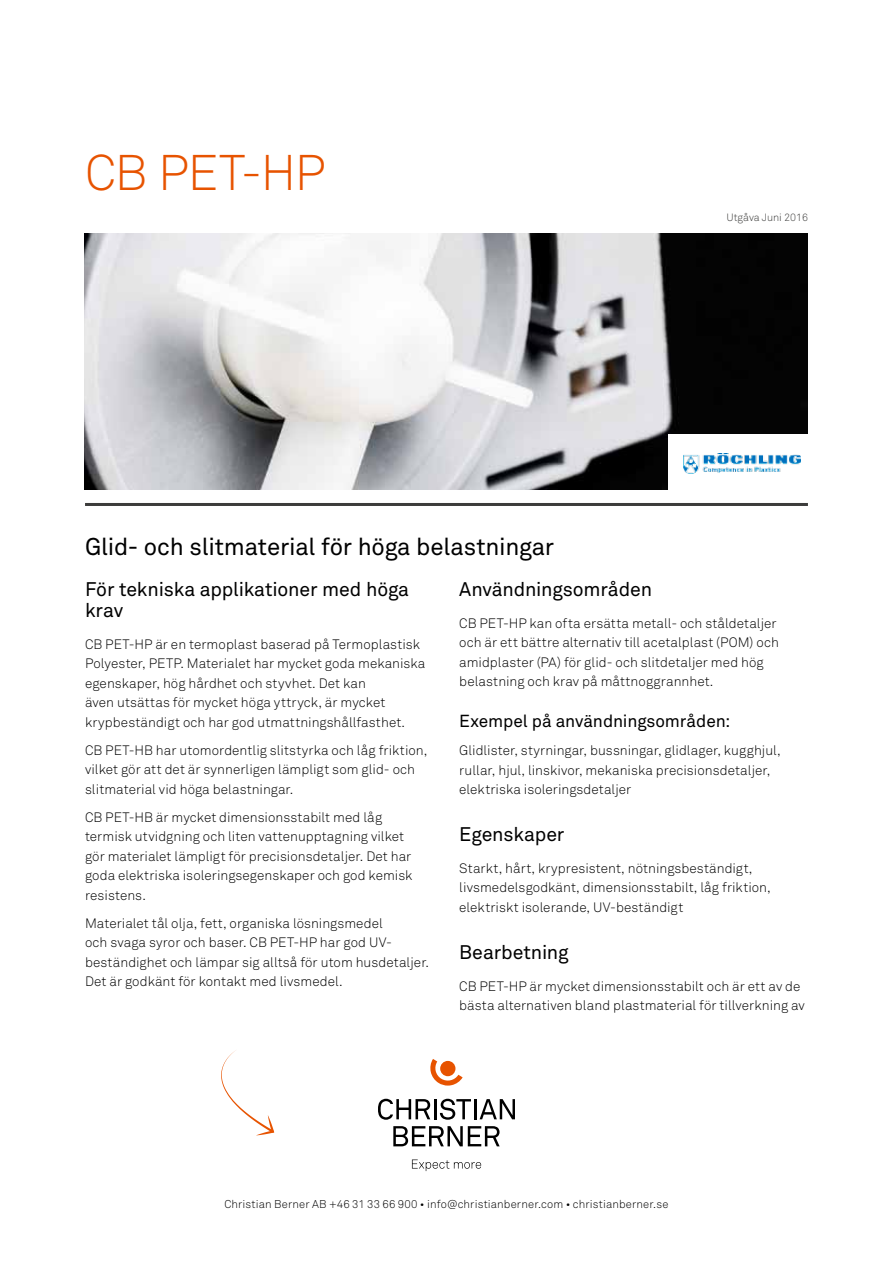
<style>
.page{position:relative;width:893px;height:1263px;background:#fff}
.page>*{position:absolute;margin:0;border:0;box-sizing:border-box;transform-origin:0 0}
.t1{font:49.5px "Akkurat Light Pro";letter-spacing:-.02em;color:#e75300}
.t2{font:24px "Akkurat Pro";letter-spacing:-.01em;color:#000}
.t3{font:19.5px/21px "Akkurat Pro";letter-spacing:-.01em;color:#000}
.t4{font:17.25px "Akkurat Pro";letter-spacing:-.005em;color:#000}
.t5{font:13.5px/19.5px "Akkurat Light Pro";letter-spacing:.005em;color:#000}
.t6{font:11.25px "Akkurat Light Pro";letter-spacing:.015em;color:#000}
.t7{font:10.5px "Akkurat Light Pro";color:#3c3c3b}
</style>
<div class="page">
<svg style="left:412px;top:1159px;width:69px;height:12px"></svg>
<svg style="left:430px;top:1059px;width:33px;height:26px"></svg>
<svg style="left:378px;top:1099px;width:52px;height:21px"></svg>
<hr style="left:434px;top:1099px;width:2px;height:20px;background:#000">
<svg style="left:440px;top:1099px;width:31px;height:21px"></svg>
<hr style="left:474px;top:1099px;width:3px;height:20px;background:#000">
<svg style="left:480px;top:1099px;width:35px;height:20px"></svg>
<svg style="left:393px;top:1126px;width:107px;height:20px"></svg>
<img style="left:85px;top:234px;width:723px;height:255px">
<hr style="left:85px;top:503px;width:723px;height:3px;background:#3c3c3b">
<svg style="left:221px;top:1050px;width:53px;height:85px"></svg>
<div style="left:668px;top:434px;width:148px;height:59px;background:#fff"></div>
<img style="left:683px;top:454px;width:118px;height:19px">
<h1 class="t1" style="left:85px;top:143px;width:242px">CB PET-HP</h1>
<h2 class="t2" style="left:85px;top:532px;width:470px">Glid- och slitmaterial för höga belastningar</h2>
<p class="t7" style="left:726px;top:211px;width:83px">Utgåva Juni 2016</p>
<h3 class="t3" style="left:85px;top:579px;width:326px">För tekniska applikationer med höga krav</h3>
<p class="t5" style="left:85px;top:635px;width:342px">CB PET-HP är en termoplast baserad på Termoplastisk Polyester, PETP. Materialet har mycket goda mekaniska egenskaper, hög hårdhet och styvhet. Det kan<br>även utsättas för mycket höga yttryck, är mycket krypbeständigt och har god utmattningshållfasthet.</p>
<p class="t5" style="left:85px;top:741px;width:344px">CB PET-HB har utomordentlig slitstyrka och låg friktion, vilket gör att det är synnerligen lämpligt som glid- och slitmaterial vid höga belastningar.</p>
<p class="t5" style="left:85px;top:808px;width:329px">CB PET-HB är mycket dimensionsstabilt med låg termisk utvidgning och liten vattenupptagning vilket gör materialet lämpligt för precisionsdetaljer. Det har goda elektriska isoleringsegenskaper och god kemisk resistens.</p>
<p class="t5" style="left:85px;top:914px;width:346px">Materialet tål olja, fett, organiska lösningsmedel<br>och svaga syror och baser. CB PET-HP har god UV&shy;beständighet och lämpar sig alltså för utom husdetaljer.<br>Det är godkänt för kontakt med livsmedel.</p>
<h3 class="t3" style="left:459px;top:579px;width:194px">Användningsområden</h3>
<p class="t5" style="left:459px;top:614px;width:321px">CB PET-HP kan ofta ersätta metall- och ståldetaljer och är ett bättre alternativ till acetalplast (POM) och amidplaster (PA) för glid- och slitdetaljer med hög belastning och krav på måttnoggrannhet.</p>
<p class="t4" style="left:459px;top:711px;width:273px">Exempel på användningsområden:</p>
<p class="t5" style="left:459px;top:741px;width:323px">Glidlister, styrningar, bussningar, glidlager, kugghjul, rullar, hjul, linskivor, mekaniska precisionsdetaljer, elektriska isoleringsdetaljer</p>
<h3 class="t3" style="left:459px;top:824px;width:107px">Egenskaper</h3>
<p class="t5" style="left:459px;top:859px;width:313px">Starkt, hårt, krypresistent, nötningsbeständigt, livsmedelsgodkänt, dimensionsstabilt, låg friktion, elektriskt isolerande, UV-beständigt</p>
<h3 class="t3" style="left:459px;top:942px;width:111px">Bearbetning</h3>
<p class="t5" style="left:459px;top:976px;width:347px">CB PET-HP är mycket dimensionsstabilt och är ett av de bästa alternativen bland plastmaterial för tillverkning av</p>
<p class="t6" style="left:224px;top:1197px;width:445px">Christian Berner AB +46 31 33 66 900 • info@christianberner.com • christianberner.se</p>
</div>
